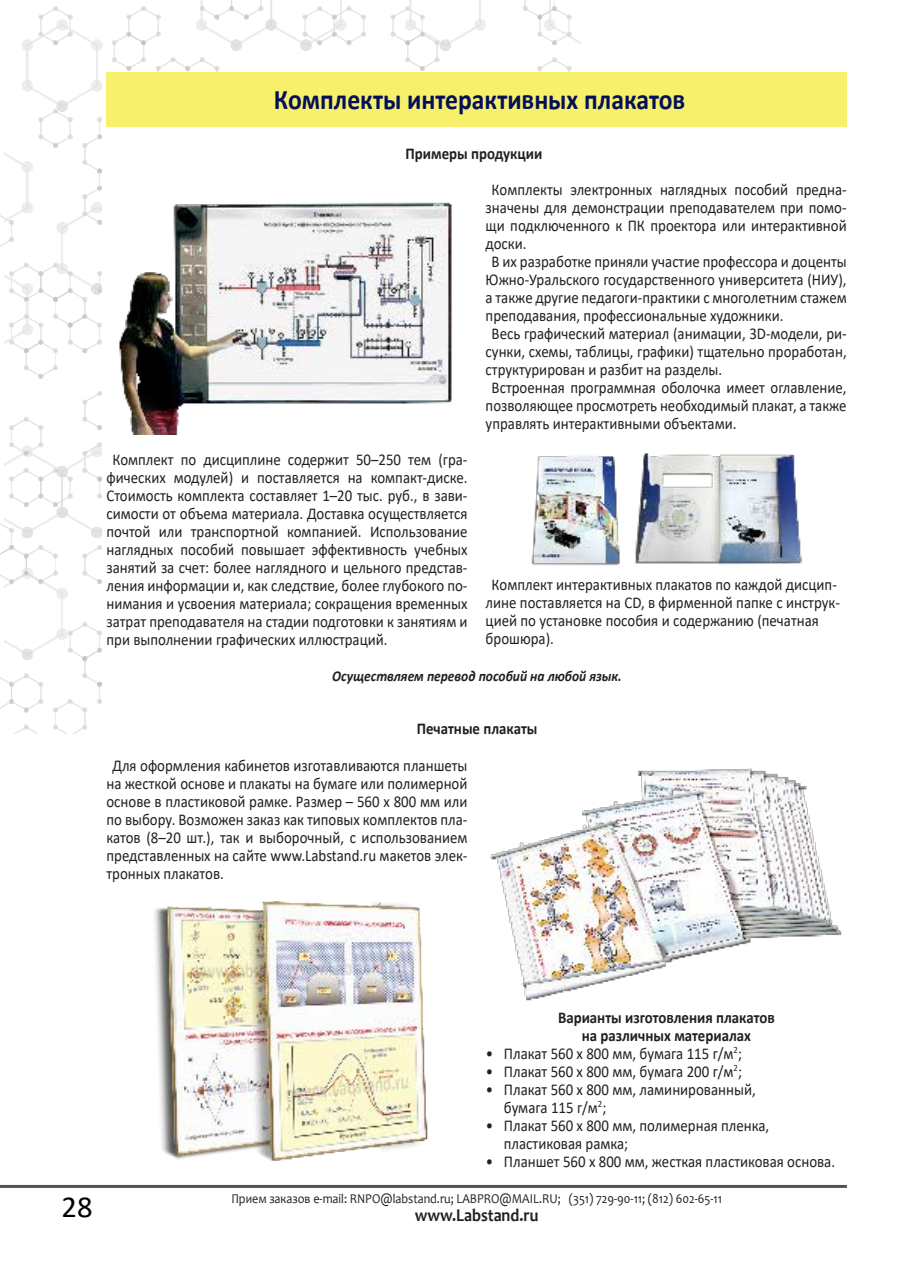
<style>
.page{position:relative;width:915px;height:1280px;background:#fff}
.page>*{position:absolute;margin:0;border:0;box-sizing:border-box;transform-origin:0 0}
.t1{font:30.6px "Calibri";color:#000}
.Текст_в_параграфе{font:700 28.5px "Calibri";color:#031059;scale:.9 1}
.t2{font:700 18px "Candara";color:#231f20;scale:.9 1}
.Текст_в_параграфе-2{font:16.5px/18px "Calibri";color:#231f20;text-align:justify;scale:.9 1}
.Толстый_текст_в_пара{font:700 16.5px/18px "Calibri";color:#231f20;text-align:center;scale:.9 1}
.Подписи{font:italic 700 15px "Calibri";color:#231f20;scale:.9 1}
.t3{font:13.5px "Candara";color:#231f20;scale:.9 1}
</style>
<div class="page">
<hr style="left:0;top:1185px;width:846px;height:3px;background:#535355">
<img style="left:0;top:1px;width:580px;height:732px">
<div style="left:106px;top:72px;width:740px;height:55px;background:#f7f06c"></div>
<img style="left:106px;top:191px;width:361px;height:244px">
<img style="left:529px;top:453px;width:273px;height:114px">
<img style="left:154px;top:900px;width:274px;height:261px">
<img style="left:490px;top:768px;width:352px;height:233px">
<p class="Текст_в_параграфе" style="left:274px;top:80px;width:458px">Комплекты интерактивных плакатов</p>
<p class="Толстый_текст_в_пара" style="left:405px;top:144px;width:153px">Примеры продукции</p>
<p class="Текст_в_параграфе-2" style="left:485px;top:180px;width:402px;text-indent:6px">Комплекты электронных наглядных пособий предна&shy;значены для демонстрации преподавателем при помо&shy;щи подключенного к ПК проектора или интерактивной доски.</p>
<p class="Текст_в_параграфе-2" style="left:485px;top:252px;width:402px;text-indent:6px">В их разработке приняли участие профессора и доценты Южно-Уральского государственного университета (НИУ), а также другие педагоги-практики с многолетним стажем преподавания, профессиональные художники.</p>
<p class="Текст_в_параграфе-2" style="left:485px;top:324px;width:402px;text-indent:6px">Весь графический материал (анимации, 3D-модели, ри&shy;сунки, схемы, таблицы, графики) тщательно проработан, структурирован и разбит на разделы.</p>
<p class="Текст_в_параграфе-2" style="left:485px;top:378px;width:402px;text-indent:6px">Встроенная программная оболочка имеет оглавление, позволяющее просмотреть необходимый плакат, а также управлять интерактивными объектами.</p>
<p class="Текст_в_параграфе-2" style="left:106px;top:450px;width:402px;text-indent:6px">Комплект по дисциплине содержит 50–250 тем (гра&shy;фических модулей) и поставляется на компакт-диске.<br>Стоимость комплекта составляет 1–20 тыс. руб., в зави&shy;симости от объема материала. Доставка осуществляется почтой или транспортной компанией. Использование наглядных пособий повышает эффективность учебных занятий за счет: более наглядного и цельного представ&shy;ления информации и, как следствие, более глубокого по&shy;нимания и усвоения материала; сокращения временных затрат преподавателя на стадии подготовки к занятиям и при выполнении графических иллюстраций.</p>
<p class="Текст_в_параграфе-2" style="left:485px;top:575px;width:395px;text-align:left;text-indent:6px">Комплект интерактивных плакатов по каждой дисцип&shy;лине поставляется на CD, в фирменной папке с инструк&shy;цией по установке пособия и содержанию (печатная брошюра).</p>
<p class="Подписи" style="left:332px;top:665px;width:323px">Осуществляем перевод пособий на любой язык.</p>
<p class="Толстый_текст_в_пара" style="left:416px;top:719px;width:135px">Печатные плакаты</p>
<p class="Текст_в_параграфе-2" style="left:106px;top:756px;width:402px;text-indent:6px">Для оформления кабинетов изготавливаются планшеты на жесткой основе и плакаты на бумаге или полимерной основе в пластиковой рамке. Размер – 560 х 800 мм или по выбору. Возможен заказ как типовых комплектов пла&shy;катов (8–20 шт.), так и выборочный, с использованием представленных на сайте www.Labstand.ru макетов элек&shy;тронных плакатов.</p>
<p class="Толстый_текст_в_пара" style="left:558px;top:1008px;width:242px">Варианты изготовления плакатов на различных материалах</p>
<p class="Текст_в_параграфе-2" style="left:485px;top:1044px;width:286px">• Плакат 560 х 800 мм, бумага 115 г/м<sup>2</sup>;</p>
<p class="Текст_в_параграфе-2" style="left:485px;top:1062px;width:286px">• Плакат 560 х 800 мм, бумага 200 г/м<sup>2</sup>;</p>
<p class="Текст_в_параграфе-2" style="left:503px;top:1080px;width:281px;text-indent:-18px">• Плакат 560 х 800 мм, ламинированный, бумага 115 г/м<sup>2</sup>;</p>
<p class="Текст_в_параграфе-2" style="left:503px;top:1116px;width:296px;text-indent:-18px">• Плакат 560 х 800 мм, полимерная пленка, пластиковая рамка;</p>
<p class="Текст_в_параграфе-2" style="left:485px;top:1152px;width:389px">• Планшет 560 х 800 мм, жесткая пластиковая основа.</p>
<h1 class="t1" style="left:61px;top:1186px;width:33px">28</h1>
<p class="t3" style="left:231px;top:1190px;width:546px">Прием заказов e-mail: RNPO@labstand.ru; LABPRO@MAIL.RU; (351) 729-90-11; (812) 602-65-11</p>
<p class="t2" style="left:414px;top:1204px;width:139px">www.Labstand.ru</p>
</div>
